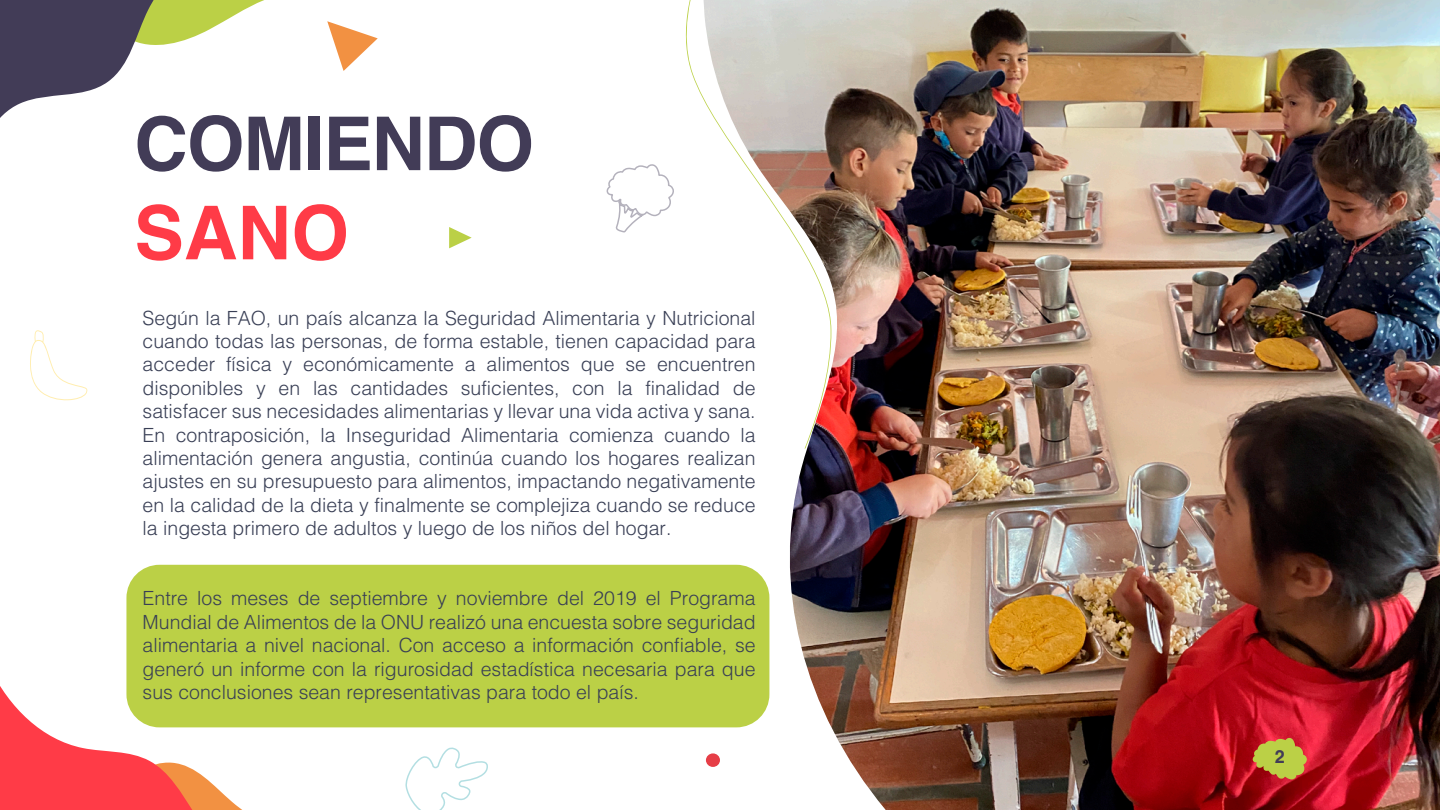
<style>
.page{position:relative;width:1440px;height:810px;background:#fff}
.page>*{position:absolute;margin:0;border:0;box-sizing:border-box;transform-origin:0 0}
.t1{font:700 74.25px "Helvetica";letter-spacing:-.015em;color:#423c57}
.t2{font:700 74.25px "Helvetica";color:#ff3b47}
.t3{font:300 19.5px/23.4px "Helvetica LT Std";color:#393f55;text-align:justify}
.t4{font:700 18px "Helvetica";color:#423c57}
</style>
<div class="page">
<img style="left:704px;top:0;width:736px;height:810px">
<div style="left:126px;top:565px;width:643px;height:162px;background:#bbd046;border-radius:33px"></div>
<div style="left:706px;top:753px;width:14px;height:14px;background:#e63e47;border-radius:50%"></div>
<svg style="left:449px;top:227px;width:23px;height:21px"></svg>
<svg style="left:327px;top:21px;width:51px;height:50px"></svg>
<svg style="left:0;top:0;width:264px;height:118px"></svg>
<svg style="left:0;top:668px;width:264px;height:142px"></svg>
<svg style="left:405px;top:748px;width:83px;height:62px"></svg>
<svg style="left:607px;top:164px;width:67px;height:68px"></svg>
<svg style="left:30px;top:330px;width:57px;height:70px"></svg>
<svg style="left:685px;top:0;width:147px;height:449px"></svg>
<svg style="left:1252px;top:738px;width:55px;height:41px;background:#bc953b"></svg>
<h1 class="t1" style="left:134px;top:99px;width:401px">COMIENDO</h1>
<h1 class="t2" style="left:134px;top:188px;width:216px">SANO</h1>
<p class="t3" style="left:143px;top:306px;width:615px">Según la FAO, un país alcanza la Seguridad Alimentaria y Nutricional cuando todas las personas, de forma estable, tienen capacidad para acceder física y económicamente a alimentos que se encuentren disponibles y en las cantidades suficientes, con la finalidad de satisfacer sus necesidades alimentarias y llevar una vida activa y sana.<br>En contraposición, la Inseguridad Alimentaria comienza cuando la alimentación genera angustia, continúa cuando los hogares realizan ajustes en su presupuesto para alimentos, impactando negativamente en la calidad de la dieta y finalmente se complejiza cuando se reduce la ingesta primero de adultos y luego de los niños del hogar.</p>
<p class="t3" style="left:143px;top:586px;width:615px">Entre los meses de septiembre y noviembre del 2019 el Programa Mundial de Alimentos de la ONU realizó una encuesta sobre seguridad alimentaria a nivel nacional. Con acceso a información confiable, se generó un informe con la rigurosidad estadística necesaria para que sus conclusiones sean representativas para todo el país.</p>
<p class="t4" style="left:1275px;top:746px;width:12px">2</p>
</div>
